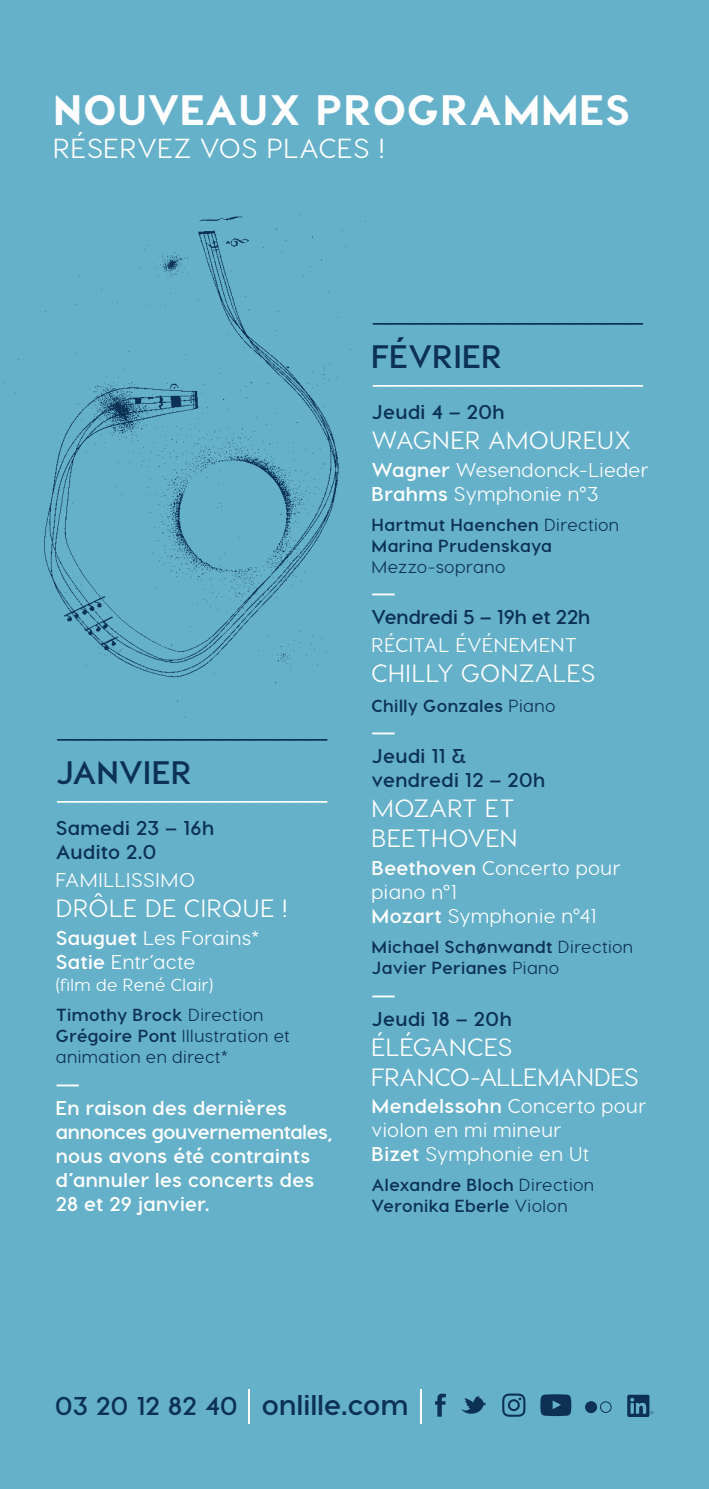
<style>
.page{position:relative;width:709px;height:1489px;background:#fff}
.page>*{position:absolute;margin:0;border:0;box-sizing:border-box;transform-origin:0 0}
.t1{font:800 42.5px "Visby CF";letter-spacing:.02em;color:#fff}
.t2{font:500 32.5px "Visby CF";color:#0c3153}
.t3{font:500 32.5px "Visby CF";color:#fff}
.t4{font:700 32.5px "Visby CF";letter-spacing:.005em;color:#0c3153}
.t5{font:700 28.5px "Visby CF";letter-spacing:.01em;color:#0c3153}
.t6{font:500 27.5px "Visby CF";letter-spacing:.02em;color:#fff}
.t7{font:500 25px/30px "Visby CF";color:#fff}
.t8{font:500 25px "Visby CF";letter-spacing:.02em;color:#fff}
.t9{font:500 20px/24px "Visby CF";letter-spacing:.02em;color:#fff}
.t10{font:700 20px/24px "Visby CF";letter-spacing:.01em;color:#fff}
.t11{font:700 20px/24px "Visby CF";letter-spacing:.02em;color:#0c3153}
.t12{font:700 20px "Visby CF";color:#0c3153}
.t13{font:700 17.5px/21px "Visby CF";letter-spacing:.025em;color:#0c3153}
.t14{font:500 17.5px/21px "Visby CF";letter-spacing:.025em;color:#0c3153}
.t15{font:500 17.5px/30px "Visby CF";letter-spacing:.025em;color:#fff}
.s1{font-weight:700}
.s2{font-weight:700;color:#0c3153}
.s3{color:#0c3153}
.s4{font-weight:500}
.s5{font-size:25.75px}
</style>
<div class="page">
<div style="left:0;top:0;width:709px;height:1488px;background:#66b1ca"></div>
<svg style="left:627px;top:1394px;width:26px;height:22px"></svg>
<svg style="left:461px;top:1396px;width:25px;height:18px"></svg>
<svg style="left:435px;top:1393px;width:11px;height:23px"></svg>
<div style="left:585px;top:1400px;width:12px;height:12px;background:#0c3153;border-radius:50%"></div>
<svg style="left:600px;top:1401px;width:11px;height:11px"></svg>
<svg style="left:502px;top:1393px;width:23px;height:23px"></svg>
<svg style="left:540px;top:1394px;width:31px;height:21px"></svg>
<hr style="left:248px;top:1388px;width:2px;height:35px;background:#fff">
<hr style="left:420px;top:1388px;width:2px;height:35px;background:#fff">
<img style="left:2px;top:214px;width:364px;height:504px">
<h1 class="t1" style="left:53px;top:83px;width:578px">NOUVEAUX PROGRAMMES</h1>
<h3 class="t6" style="left:53px;top:131px;width:333px">RÉSERVEZ VOS PLACES !</h3>
<h2 class="t2" style="left:56px;top:717px;width:275px">———————————————</h2>
<h2 class="t4" style="left:56px;top:752px;width:138px">JANVIER</h2>
<h2 class="t3" style="left:56px;top:780px;width:275px">———————————————</h2>
<p class="t11" style="left:56px;top:816px;width:160px">Samedi 23 – 16h<br>Audito 2.0</p>
<p class="t9" style="left:56px;top:867px;width:141px">FAMILLISSIMO</p>
<p class="t8" style="left:56px;top:892px;width:233px">DRÔLE DE CIRQUE !</p>
<p class="t9" style="left:56px;top:925px;width:206px"><span class="s1">Sauguet</span> Les Forains*<br><span class="s1">Satie</span> Entr’acte</p>
<p class="t15" style="left:56px;top:969px;width:209px">(film de René Clair)<br><span class="s2">Timothy Brock</span> <span class="s3">Direction</span></p>
<p class="t14" style="left:56px;top:1025px;width:236px"><span class="s1">Grégoire Pont</span> Illustration et animation en direct*</p>
<p class="t10" style="left:56px;top:1071px;width:278px">——<br>En raison des dernières annonces gouvernementales, nous avons été contraints d’annuler les concerts des<br>28 et 29 janvier.</p>
<h2 class="t2" style="left:371px;top:301px;width:275px">———————————————</h2>
<h2 class="t4" style="left:371px;top:336px;width:132px">FÉVRIER</h2>
<h2 class="t3" style="left:371px;top:364px;width:275px">———————————————</h2>
<p class="t11" style="left:371px;top:400px;width:135px">Jeudi 4 – 20h</p>
<p class="t7" style="left:371px;top:425px;width:261px">WAGNER AMOUREUX</p>
<p class="t9" style="left:371px;top:457px;width:278px"><span class="s1">Wagner</span> Wesendonck-Lieder<br><span class="s1">Brahms</span> Symphonie n°3</p>
<p class="t13" style="left:371px;top:514px;width:249px">Hartmut Haenchen <span class="s4">Direction<br></span>Marina Prudenskaya</p>
<p class="t14" style="left:371px;top:556px;width:135px">Mezzo-soprano</p>
<p class="t10" style="left:371px;top:581px;width:26px">——</p>
<p class="t12" style="left:371px;top:604px;width:220px">Vendredi 5 – 19h et 22h</p>
<p class="t9" style="left:371px;top:632px;width:207px">RÉCITAL ÉVÉNEMENT</p>
<p class="t7" style="left:371px;top:657px;width:225px">CHILLY GONZALES</p>
<p class="t13" style="left:371px;top:695px;width:185px">Chilly Gonzales <span class="s4">Piano</span></p>
<p class="t10" style="left:371px;top:720px;width:26px">——</p>
<p class="t11" style="left:371px;top:744px;width:175px">Jeudi 11 &amp; vendredi 12 – 20h</p>
<p class="t7" style="left:371px;top:793px;width:147px">MOZART ET<br>BEETHOVEN</p>
<p class="t9" style="left:371px;top:855px;width:250px"><span class="s1">Beethoven</span> Concerto pour piano n°1<br><span class="s1">Mozart</span> Symphonie n°41</p>
<p class="t13" style="left:371px;top:936px;width:263px">Michael Schønwandt <span class="s4">Direction<br></span>Javier Perianes <span class="s4">Piano</span></p>
<p class="t10" style="left:371px;top:982px;width:26px">——</p>
<p class="t11" style="left:371px;top:1006px;width:142px">Jeudi 18 – 20h</p>
<p class="t7" style="left:371px;top:1031px;width:269px">ÉLÉGANCES<br>FRANCO-ALLEMANDES</p>
<p class="t9" style="left:371px;top:1093px;width:276px"><span class="s1">Mendelssohn</span> Concerto pour violon en mi mineur<br><span class="s1">Bizet</span> Symphonie en Ut</p>
<p class="t13" style="left:371px;top:1174px;width:224px">Alexandre Bloch <span class="s4">Direction<br></span>Veronika Eberle <span class="s4">Violon</span></p>
<h3 class="t5" style="left:55px;top:1387px;width:355px"><span class="s5">03 20 12 82 40</span> onlille.com</h3>
</div>
